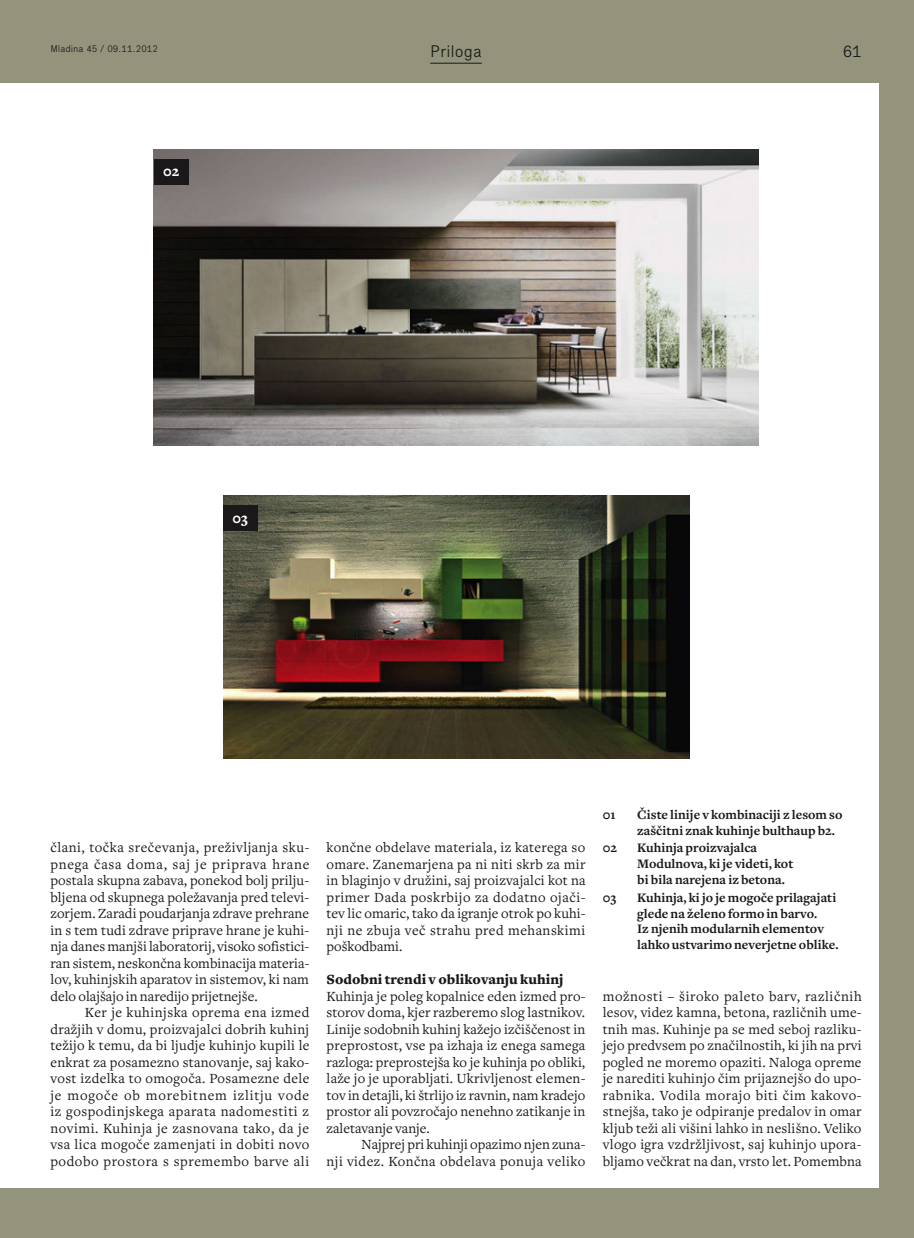
<style>
.page{position:relative;width:914px;height:1238px;background:#fff}
.page>*{position:absolute;margin:0;border:0;box-sizing:border-box;transform-origin:0 0}
.t1{font:300 16.5px "Executive ML";color:#1a1818}
.t2{font:900 15px "Freight Text ML";color:#fff}
.t3{font:14.55px/16.5px "Freight Body ML";letter-spacing:.01em;color:#1a1818;text-align:justify}
.t4{font:14.55px "Freight Body ML";letter-spacing:.035em;color:#1a1818}
.t5{font:14.55px "Freight Body ML";letter-spacing:.03em;color:#1a1818}
.t6{font:14.55px "Freight Body ML";letter-spacing:.05em;color:#1a1818}
.t7{font:14.55px "Freight Body ML";letter-spacing:.04em;color:#1a1818}
.t8{font:14.55px "Freight Body ML";letter-spacing:.055em;color:#1a1818}
.t9{font:900 14.55px "Freight Text ML";color:#1a1818}
.t10{font:700 13.5px/15.8px "Freight Text ML";color:#1a1818}
.t11{font:300 9.6px "Executive ML";color:#1a1818}
</style>
<div class="page">
<div style="left:0;top:0;width:913px;height:1238px;background:#94947d"></div>
<div style="left:0;top:83px;width:878px;height:1105px;background:#fff"></div>
<hr style="left:430px;top:63px;width:52px;height:1px;background:#1a1818">
<img style="left:223px;top:496px;width:466px;height:262px">
<img style="left:154px;top:149px;width:604px;height:297px">
<div style="left:223px;top:506px;width:34px;height:25px;background:#1a1818"></div>
<div style="left:154px;top:159px;width:34px;height:25px;background:#1a1818"></div>
<p class="t11" style="left:50px;top:43px;width:109px">Mladina 45 / 09.11.2012</p>
<p class="t2" style="left:163px;top:163px;width:18px">02</p>
<p class="t1" style="left:430px;top:42px;width:53px">Priloga</p>
<p class="t1" style="left:842px;top:42px;width:20px">61</p>
<p class="t2" style="left:232px;top:509px;width:17px">03</p>
<p class="t4" style="left:50px;top:839px;width:260px">člani, točka srečevanja, preživljanja sku-</p>
<p class="t6" style="left:50px;top:855px;width:260px">pnega časa doma, saj je priprava hrane</p>
<p class="t3" style="left:50px;top:872px;width:260px">postala skupna zabava, ponekod bolj prilju-</p>
<p class="t3" style="left:50px;top:889px;width:260px">bljena od skupnega poležavanja pred televi-</p>
<p class="t3" style="left:50px;top:905px;width:260px">zorjem. Zaradi poudarjanja zdrave prehrane</p>
<p class="t3" style="left:50px;top:922px;width:260px">in s tem tudi zdrave priprave hrane je kuhi-</p>
<p class="t3" style="left:50px;top:938px;width:260px">nja danes manjši laboratorij, visoko sofistici-</p>
<p class="t3" style="left:50px;top:955px;width:260px">ran sistem, neskončna kombinacija materia-</p>
<p class="t3" style="left:50px;top:971px;width:260px">lov, kuhinjskih aparatov in sistemov, ki nam</p>
<p class="t3" style="left:50px;top:988px;width:209px">delo olajšajo in naredijo prijetnejše.</p>
<p class="t4" style="left:85px;top:1004px;width:226px">Ker je kuhinjska oprema ena izmed</p>
<p class="t3" style="left:50px;top:1021px;width:260px">dražjih v domu, proizvajalci dobrih kuhinj</p>
<p class="t3" style="left:50px;top:1037px;width:260px">težijo k temu, da bi ljudje kuhinjo kupili le</p>
<p class="t3" style="left:50px;top:1054px;width:260px">enkrat za posamezno stanovanje, saj kako-</p>
<p class="t3" style="left:50px;top:1070px;width:260px">vost izdelka to omogoča. Posamezne dele</p>
<p class="t8" style="left:50px;top:1086px;width:260px">je mogoče ob morebitnem izlitju vode</p>
<p class="t4" style="left:50px;top:1103px;width:260px">iz gospodinjskega aparata nadomestiti z</p>
<p class="t4" style="left:50px;top:1119px;width:260px">novimi. Kuhinja je zasnovana tako, da je</p>
<p class="t5" style="left:50px;top:1136px;width:260px">vsa lica mogoče zamenjati in dobiti novo</p>
<p class="t7" style="left:50px;top:1152px;width:260px">podobo prostora s spremembo barve ali</p>
<p class="t3" style="left:326px;top:839px;width:260px">končne obdelave materiala, iz katerega so omare. Zanemarjena pa ni niti skrb za mir in blaginjo v družini, saj proizvajalci kot na primer Dada poskrbijo za dodatno ojači&shy;tev lic omaric, tako da igranje otrok po kuhi&shy;nji ne zbuja več strahu pred mehanskimi poškodbami.</p>
<p class="t9" style="left:326px;top:971px;width:238px">Sodobni trendi v oblikovanju kuhinj</p>
<p class="t3" style="left:326px;top:988px;width:260px">Kuhinja je poleg kopalnice eden izmed pro-</p>
<p class="t3" style="left:326px;top:1004px;width:260px">storov doma, kjer razberemo slog lastnikov.</p>
<p class="t3" style="left:326px;top:1021px;width:260px">Linije sodobnih kuhinj kažejo izčiščenost in</p>
<p class="t3" style="left:326px;top:1037px;width:260px">preprostost, vse pa izhaja iz enega samega</p>
<p class="t3" style="left:326px;top:1054px;width:260px">razloga: preprostejša ko je kuhinja po obliki,</p>
<p class="t3" style="left:326px;top:1070px;width:260px">laže jo je uporabljati. Ukrivljenost elemen-</p>
<p class="t3" style="left:326px;top:1087px;width:260px">tov in detajli, ki štrlijo iz ravnin, nam kradejo</p>
<p class="t3" style="left:326px;top:1103px;width:260px">prostor ali povzročajo nenehno zatikanje in</p>
<p class="t3" style="left:326px;top:1120px;width:105px">zaletavanje vanje.</p>
<p class="t3" style="left:361px;top:1136px;width:226px">Najprej pri kuhinji opazimo njen zuna-</p>
<p class="t5" style="left:326px;top:1152px;width:260px">nji videz. Končna obdelava ponuja veliko</p>
<p class="t10" style="left:602px;top:807px;width:14px">01</p>
<p class="t10" style="left:637px;top:807px;width:207px">Čiste linije v kombinaciji z lesom so zaščitni znak kuhinje bulthaup b2.</p>
<p class="t10" style="left:602px;top:840px;width:16px">02</p>
<p class="t10" style="left:637px;top:840px;width:158px">Kuhinja proizvajalca<br>Modulnova, ki je videti, kot bi bila narejena iz betona.</p>
<p class="t10" style="left:602px;top:889px;width:15px">03</p>
<p class="t10" style="left:637px;top:889px;width:203px">Kuhinja, ki jo je mogoče prilagajati glede na želeno formo in barvo.<br>Iz njenih modularnih elementov lahko ustvarimo neverjetne oblike.</p>
<p class="t3" style="left:602px;top:988px;width:260px">možnosti – široko paleto barv, različnih lesov, videz kamna, betona, različnih ume&shy;tnih mas. Kuhinje pa se med seboj razliku&shy;jejo predvsem po značilnostih, ki jih na prvi pogled ne moremo opaziti. Naloga opreme je narediti kuhinjo čim prijaznejšo do upo&shy;rabnika. Vodila morajo biti čim kakovo&shy;stnejša, tako je odpiranje predalov in omar kljub teži ali višini lahko in neslišno. Veliko vlogo igra vzdržljivost, saj kuhinjo upora&shy;bljamo večkrat na dan, vrsto let. Pomembna</p>
</div>
